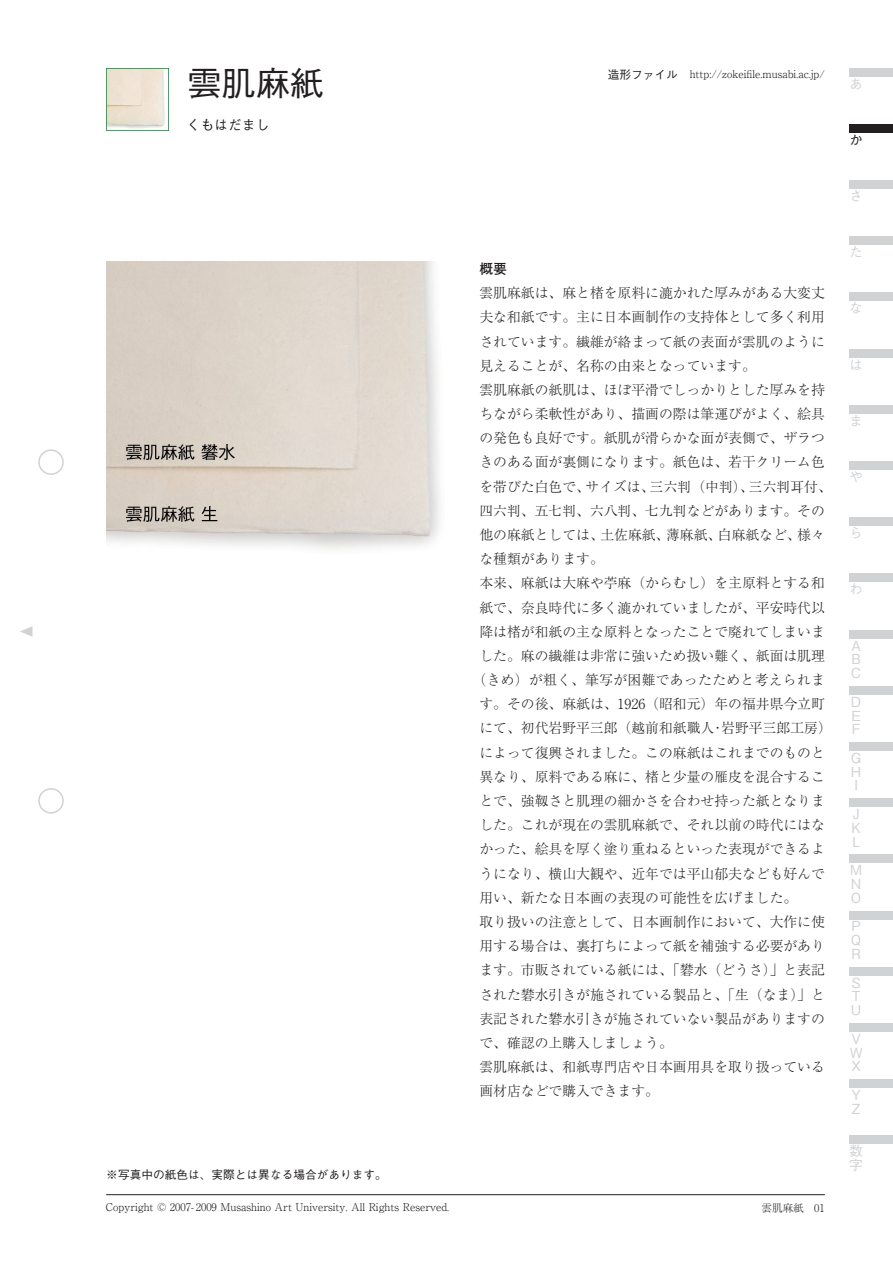
<style>
.page{position:relative;width:893px;height:1263px;background:#fff}
.page>*{position:absolute;margin:0;border:0;box-sizing:border-box;transform-origin:0 0}
.t1{font:500 34.05px "Gothic BBB Pro";color:#231f20}
.t2{font:300 13.8px/24.2px "Ryumin Pro";color:#231f20}
.t3{font:500 13.8px/13.8px "Gothic BBB Pro";color:#d1d2d4;text-align:justify}
.t4{font:300 13.8px "Ryumin Pro";letter-spacing:.02em;color:#231f20}
.t5{font:500 13.8px "Gothic BBB Pro";color:#231f20}
.t6{font:700 13.8px "Futo Go B101 Pro";color:#231f20}
.t7{font:500 11.7px "Gothic BBB Pro";color:#231f20}
.t8{font:300 10.65px "Ryumin Pro";color:#231f20}
.s1{font-family:"Gothic BBB Pro";font-weight:500;font-size:11.7px}
</style>
<div class="page">
<div style="left:38px;top:449px;width:26px;height:26px;border:2px solid #d1d2d4;border-radius:50%"></div>
<div style="left:38px;top:788px;width:26px;height:25px;border:2px solid #d1d2d4;border-radius:50%"></div>
<svg style="left:20px;top:626px;width:13px;height:11px"></svg>
<div style="left:849px;top:1135px;width:44px;height:9px;background:#d1d2d4"></div>
<div style="left:849px;top:1079px;width:44px;height:9px;background:#d1d2d4"></div>
<div style="left:849px;top:1023px;width:44px;height:8px;background:#d1d2d4"></div>
<div style="left:849px;top:967px;width:44px;height:8px;background:#d1d2d4"></div>
<div style="left:849px;top:911px;width:44px;height:8px;background:#d1d2d4"></div>
<div style="left:849px;top:854px;width:44px;height:9px;background:#d1d2d4"></div>
<div style="left:849px;top:798px;width:44px;height:9px;background:#d1d2d4"></div>
<div style="left:849px;top:742px;width:44px;height:9px;background:#d1d2d4"></div>
<div style="left:849px;top:686px;width:44px;height:9px;background:#d1d2d4"></div>
<div style="left:849px;top:630px;width:44px;height:8px;background:#d1d2d4"></div>
<div style="left:849px;top:574px;width:44px;height:8px;background:#d1d2d4"></div>
<div style="left:849px;top:517px;width:44px;height:9px;background:#d1d2d4"></div>
<div style="left:849px;top:461px;width:44px;height:9px;background:#d1d2d4"></div>
<div style="left:849px;top:405px;width:44px;height:9px;background:#d1d2d4"></div>
<div style="left:849px;top:349px;width:44px;height:8px;background:#d1d2d4"></div>
<div style="left:849px;top:293px;width:44px;height:8px;background:#d1d2d4"></div>
<hr style="left:106px;top:1194px;width:719px;height:1px;background:#231f20">
<div style="left:849px;top:68px;width:44px;height:9px;background:#d1d2d4"></div>
<div style="left:849px;top:180px;width:44px;height:9px;background:#d1d2d4"></div>
<div style="left:849px;top:237px;width:44px;height:8px;background:#d1d2d4"></div>
<div style="left:849px;top:124px;width:44px;height:9px;background:#231f20"></div>
<img style="left:106px;top:68px;width:63px;height:62px">
<img style="left:106px;top:261px;width:335px;height:289px">
<p class="t1" style="left:188px;top:56px;width:138px">雲肌麻紙</p>
<p class="t5" style="left:187px;top:114px;width:84px">くもはだまし</p>
<p class="t7" style="left:106px;top:1165px;width:282px">※写真中の紙色は、実際とは異なる場合があります。</p>
<p class="t8" style="left:106px;top:1199px;width:345px">Copyright © 2007- 2009 Musashino Art University. All Rights Reserved.</p>
<p class="t6" style="left:479px;top:258px;width:29px">概要</p>
<p class="t8" style="left:608px;top:66px;width:218px"><span class="s1">造形ファイル　</span>http://zokeifile.musabi.ac j p. /</p>
<p class="t2" style="left:479px;top:280px;width:347px;text-align:justify">雲肌麻紙は、麻と楮を原料に漉かれた厚みがある大変丈夫な和紙です。主に日本画制作の支持体として多く利用されています。繊維が絡まって紙の表面が雲肌のように見えることが、名称の由来となっています。</p>
<p class="t2" style="left:479px;top:376px;width:347px">雲肌麻紙の紙肌は、ほぼ平滑でしっかりとした厚みを持</p>
<p class="t2" style="left:479px;top:401px;width:347px">ちながら柔軟性があり、描画の際は筆運びがよく、絵具</p>
<p class="t2" style="left:479px;top:425px;width:347px">の発色も良好です。紙肌が滑らかな面が表側で、ザラつ</p>
<p class="t2" style="left:479px;top:449px;width:347px">きのある面が裏側になります。紙色は、若干クリーム色</p>
<p class="t2" style="left:749px;top:473px;width:84px">三六判耳付、</p>
<p class="t2" style="left:585px;top:473px;width:71px">サイズは、</p>
<p class="t2" style="left:650px;top:473px;width:105px">三六判（中判）、</p>
<p class="t2" style="left:479px;top:473px;width:112px">を帯びた白色で、</p>
<p class="t2" style="left:479px;top:497px;width:347px">四六判、五七判、六八判、七九判などがあります。その</p>
<p class="t2" style="left:797px;top:522px;width:29px">様々</p>
<p class="t2" style="left:718px;top:522px;width:84px">白麻紙など、</p>
<p class="t2" style="left:600px;top:522px;width:71px">土佐麻紙、</p>
<p class="t2" style="left:666px;top:522px;width:57px">薄麻紙、</p>
<p class="t2" style="left:479px;top:522px;width:126px">他の麻紙としては、な種類があります。</p>
<p class="t2" style="left:479px;top:570px;width:347px">本来、麻紙は大麻や苧麻（からむし）を主原料とする和</p>
<p class="t2" style="left:479px;top:594px;width:347px">紙で、奈良時代に多く漉かれていましたが、平安時代以</p>
<p class="t2" style="left:479px;top:618px;width:347px">降は楮が和紙の主な原料となったことで廃れてしまいま</p>
<p class="t2" style="left:479px;top:643px;width:347px">した。麻の繊維は非常に強いため扱い難く、紙面は肌理</p>
<p class="t4" style="left:472px;top:669px;width:354px">（きめ）が粗く、筆写が困難であったためと考えられま</p>
<p class="t2" style="left:479px;top:691px;width:347px">す。その後、麻紙は、1926（昭和元）年の福井県今立町</p>
<p class="t2" style="left:721px;top:715px;width:112px">岩野平三郎工房(</p>
<p class="t2" style="left:479px;top:715px;width:347px">にて、初代岩野平三郎（越前和紙職人<br>によって復興されました。この麻紙はこれまでのものと異なり、原料である麻に、楮と少量の雁皮を混合することで、強靱さと肌理の細かさを合わせ持った紙となりました。これが現在の雲肌麻紙で、それ以前の時代にはなかった、絵具を厚く塗り重ねるといった表現ができるようになり、横山大観や、近年では平山郁夫なども好んで用い、新たな日本画の表現の可能性を広げました。</p>
<p class="t2" style="left:479px;top:909px;width:347px;text-align:justify">取り扱いの注意として、日本画制作において、大作に使用する場合は、裏打ちによって紙を補強する必要があります。市販されている紙には、「礬水（どうさ）」と表記された礬水引きが施されている製品と、「生（なま）」と表記された礬水引きが施されていない製品がありますので、確認の上購入しましょう。</p>
<p class="t2" style="left:479px;top:1054px;width:347px">雲肌麻紙は、和紙専門店や日本画用具を取り扱っている画材店などで購入できます。</p>
<p class="t2" style="left:711px;top:715px;width:15px">・</p>
<p class="t8" style="left:761px;top:1199px;width:44px">雲肌麻紙</p>
<p class="t8" style="left:814px;top:1199px;width:12px">01</p>
<p class="t3" style="left:849px;top:75px;width:13px">あ</p>
<p class="t5" style="left:849px;top:129px;width:14px">か</p>
<p class="t3" style="left:849px;top:187px;width:12px">さ</p>
<p class="t3" style="left:849px;top:244px;width:14px">た</p>
<p class="t3" style="left:849px;top:300px;width:14px">な</p>
<p class="t3" style="left:849px;top:356px;width:14px">は</p>
<p class="t3" style="left:849px;top:412px;width:13px">ま</p>
<p class="t3" style="left:849px;top:468px;width:14px">や</p>
<p class="t3" style="left:849px;top:524px;width:13px">ら</p>
<p class="t3" style="left:849px;top:580px;width:14px">わ</p>
<p class="t3" style="left:851px;top:637px;width:12px">A B C</p>
<p class="t3" style="left:851px;top:693px;width:12px">D E F</p>
<p class="t3" style="left:851px;top:749px;width:12px">G H I</p>
<p class="t3" style="left:851px;top:805px;width:11px">J K L</p>
<p class="t3" style="left:850px;top:861px;width:14px">M N O</p>
<p class="t3" style="left:851px;top:918px;width:12px">P Q R</p>
<p class="t3" style="left:851px;top:974px;width:12px">S T U</p>
<p class="t3" style="left:850px;top:1030px;width:15px;text-align:left">V<br>W<br>X</p>
<p class="t3" style="left:851px;top:1086px;width:11px">Y<br>Z</p>
<p class="t3" style="left:849px;top:1142px;width:15px">数字</p>
</div>
